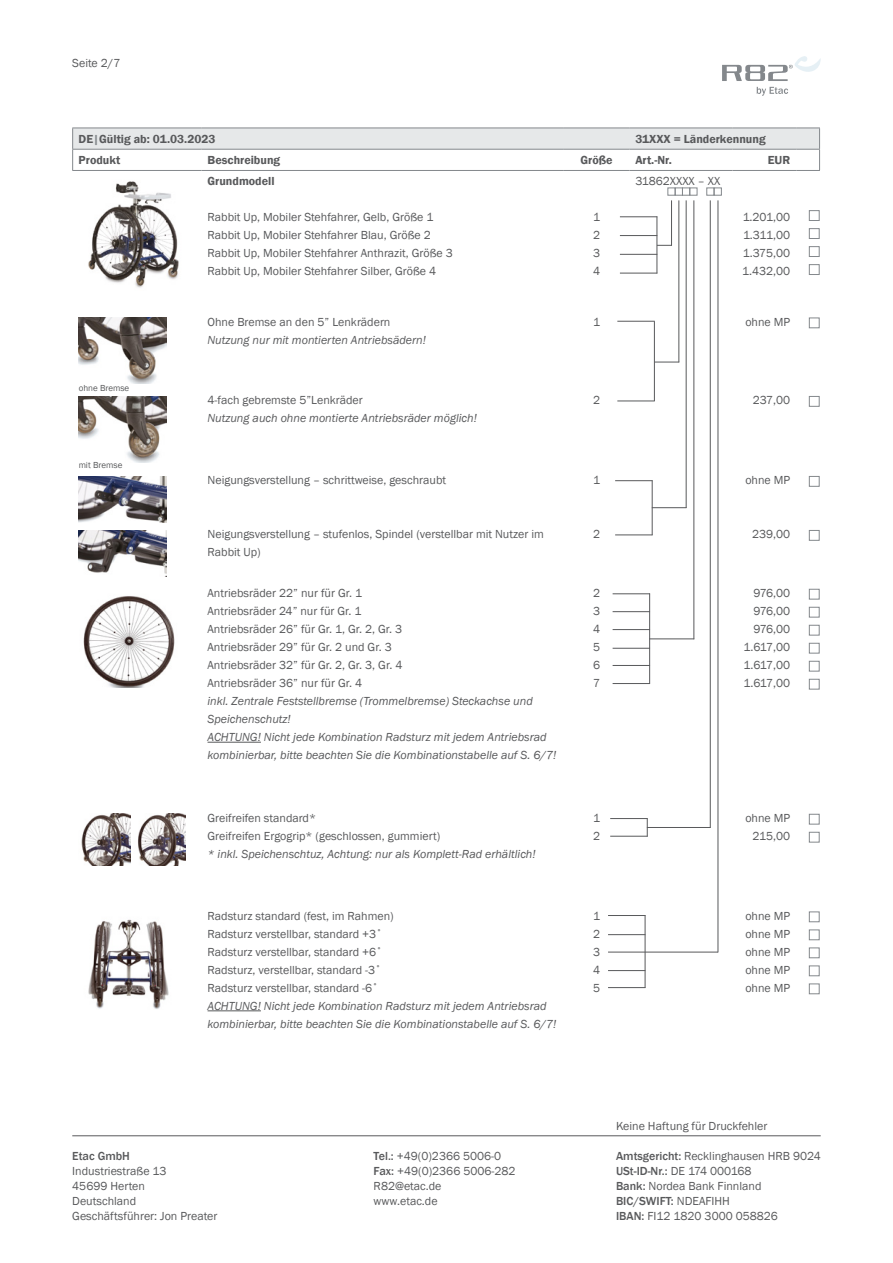
<style>
.page{position:relative;width:893px;height:1263px;background:#fff}
.page>*{position:absolute;margin:0;border:0;box-sizing:border-box;transform-origin:0 0}
.t1{font:12px/18px "Franklin Gothic";color:#58595b}
.t2{font:italic 12px/18px "Franklin Gothic";color:#58595b}
.t3{font:600 12px "Franklin Gothic";color:#58595b}
.t4{font:12px/18px "Franklin Gothic";letter-spacing:-.05em;color:#58595b;text-align:right}
.t5{font:500 12px "Franklin Gothic";color:#58595b}
.t6{font:9px "Franklin Gothic";color:#58595b}
.s1{color:#84888c}
.s2{font-weight:500}
</style>
<div class="page">
<svg style="left:722px;top:56px;width:99px;height:25px"></svg>
<svg style="left:757px;top:87px;width:31px;height:9px"></svg>
<svg style="left:72px;top:128px;width:748px;height:43px"></svg>
<img style="left:88px;top:181px;width:91px;height:107px">
<div style="left:809px;top:210px;width:11px;height:11px;border:1px solid #84888c"></div>
<div style="left:809px;top:228px;width:11px;height:11px;border:1px solid #84888c"></div>
<div style="left:809px;top:246px;width:11px;height:11px;border:1px solid #84888c"></div>
<div style="left:809px;top:264px;width:11px;height:11px;border:1px solid #84888c"></div>
<img style="left:79px;top:318px;width:88px;height:66px">
<div style="left:809px;top:318px;width:11px;height:10px;border:1px solid #84888c"></div>
<img style="left:79px;top:396px;width:88px;height:66px">
<div style="left:809px;top:396px;width:11px;height:11px;border:1px solid #84888c"></div>
<img style="left:79px;top:476px;width:88px;height:47px">
<img style="left:79px;top:530px;width:88px;height:47px">
<div style="left:809px;top:476px;width:11px;height:11px;border:1px solid #84888c"></div>
<div style="left:809px;top:530px;width:11px;height:11px;border:1px solid #84888c"></div>
<img style="left:83px;top:596px;width:92px;height:92px">
<hr style="left:208px;top:742px;width:53px;height:1px;background:#58595b">
<div style="left:809px;top:589px;width:11px;height:10px;border:1px solid #84888c"></div>
<div style="left:809px;top:607px;width:11px;height:10px;border:1px solid #84888c"></div>
<div style="left:809px;top:625px;width:11px;height:10px;border:1px solid #84888c"></div>
<div style="left:809px;top:643px;width:11px;height:10px;border:1px solid #84888c"></div>
<div style="left:809px;top:661px;width:11px;height:10px;border:1px solid #84888c"></div>
<div style="left:809px;top:679px;width:11px;height:10px;border:1px solid #84888c"></div>
<img style="left:81px;top:814px;width:50px;height:52px">
<img style="left:138px;top:814px;width:48px;height:52px">
<div style="left:809px;top:814px;width:11px;height:10px;border:1px solid #84888c"></div>
<div style="left:809px;top:832px;width:11px;height:10px;border:1px solid #84888c"></div>
<img style="left:88px;top:919px;width:81px;height:90px">
<hr style="left:208px;top:1010px;width:53px;height:1px;background:#58595b">
<div style="left:809px;top:911px;width:11px;height:11px;border:1px solid #84888c"></div>
<div style="left:809px;top:929px;width:11px;height:11px;border:1px solid #84888c"></div>
<div style="left:809px;top:947px;width:11px;height:11px;border:1px solid #84888c"></div>
<div style="left:809px;top:965px;width:11px;height:11px;border:1px solid #84888c"></div>
<div style="left:809px;top:983px;width:11px;height:11px;border:1px solid #84888c"></div>
<hr style="left:652px;top:480px;width:1px;height:55px;background:#58595b">
<hr style="left:686px;top:200px;width:1px;height:308px;background:#58595b">
<hr style="left:615px;top:480px;width:38px;height:1px;background:#58595b">
<hr style="left:652px;top:507px;width:34px;height:1px;background:#58595b">
<hr style="left:615px;top:534px;width:38px;height:1px;background:#58595b">
<hr style="left:649px;top:593px;width:1px;height:91px;background:#58595b">
<hr style="left:693px;top:200px;width:1px;height:439px;background:#58595b">
<hr style="left:613px;top:593px;width:37px;height:1px;background:#58595b">
<hr style="left:613px;top:611px;width:37px;height:1px;background:#58595b">
<hr style="left:613px;top:629px;width:37px;height:1px;background:#58595b">
<hr style="left:649px;top:638px;width:45px;height:1px;background:#58595b">
<hr style="left:613px;top:648px;width:37px;height:1px;background:#58595b">
<hr style="left:613px;top:665px;width:37px;height:1px;background:#58595b">
<hr style="left:613px;top:683px;width:37px;height:1px;background:#58595b">
<svg style="left:647px;top:819px;width:1px;height:17px"></svg>
<hr style="left:710px;top:200px;width:1px;height:628px;background:#58595b">
<hr style="left:610px;top:818px;width:38px;height:1px;background:#58595b">
<hr style="left:647px;top:827px;width:64px;height:1px;background:#58595b">
<hr style="left:610px;top:836px;width:38px;height:1px;background:#58595b">
<hr style="left:645px;top:915px;width:1px;height:73px;background:#58595b">
<hr style="left:718px;top:200px;width:1px;height:752px;background:#58595b">
<hr style="left:608px;top:915px;width:37px;height:1px;background:#58595b">
<hr style="left:608px;top:934px;width:37px;height:1px;background:#58595b">
<hr style="left:608px;top:952px;width:110px;height:1px;background:#58595b">
<hr style="left:608px;top:970px;width:37px;height:1px;background:#58595b">
<hr style="left:608px;top:987px;width:37px;height:1px;background:#58595b">
<hr style="left:657px;top:216px;width:1px;height:57px;background:#58595b">
<hr style="left:671px;top:200px;width:1px;height:46px;background:#58595b">
<hr style="left:620px;top:216px;width:37px;height:1px;background:#58595b">
<hr style="left:620px;top:273px;width:37px;height:1px;background:#58595b">
<hr style="left:620px;top:254px;width:37px;height:1px;background:#58595b">
<hr style="left:620px;top:235px;width:37px;height:1px;background:#58595b">
<svg style="left:657px;top:245px;width:15px;height:1px"></svg>
<hr style="left:654px;top:321px;width:1px;height:80px;background:#58595b">
<hr style="left:678px;top:200px;width:1px;height:162px;background:#58595b">
<hr style="left:617px;top:321px;width:38px;height:1px;background:#58595b">
<hr style="left:617px;top:401px;width:38px;height:1px;background:#58595b">
<svg style="left:655px;top:362px;width:24px;height:1px"></svg>
<div style="left:667px;top:188px;width:8px;height:8px;border:1px solid #84888c"></div>
<div style="left:675px;top:188px;width:8px;height:8px;border:1px solid #84888c"></div>
<div style="left:682px;top:188px;width:8px;height:8px;border:1px solid #84888c"></div>
<div style="left:706px;top:188px;width:8px;height:8px;border:1px solid #84888c"></div>
<div style="left:689px;top:188px;width:8px;height:8px;border:1px solid #84888c"></div>
<div style="left:714px;top:188px;width:8px;height:8px;border:1px solid #84888c"></div>
<hr style="left:72px;top:1135px;width:749px;height:1px;background:#58595b">
<p class="t1" style="left:72px;top:54px;width:50px">Seite 2/7</p>
<p class="t3" style="left:79px;top:131px;width:138px">DE<span class="s1">|</span>Gültig ab: 01.03.2023</p>
<p class="t3" style="left:635px;top:131px;width:132px">31XXX = Länderkennung</p>
<p class="t3" style="left:79px;top:153px;width:43px">Produkt</p>
<p class="t3" style="left:208px;top:153px;width:74px">Beschreibung</p>
<p class="t3" style="left:580px;top:153px;width:34px">Größe</p>
<p class="t3" style="left:635px;top:153px;width:38px">Art.-Nr.</p>
<p class="t3" style="left:768px;top:153px;width:24px">EUR</p>
<p class="t3" style="left:208px;top:173px;width:69px">Grundmodell</p>
<p class="t1" style="left:208px;top:208px;width:247px">Rabbit Up, Mobiler Stehfahrer, Gelb, Größe 1<br>Rabbit Up, Mobiler Stehfahrer Blau, Größe 2<br>Rabbit Up, Mobiler Stehfahrer Anthrazit, Größe 3<br>Rabbit Up, Mobiler Stehfahrer Silber, Größe 4</p>
<p class="t1" style="left:593px;top:208px;width:9px;text-align:justify">1<br>2<br>3<br>4</p>
<p class="t1" style="left:635px;top:172px;width:86px">31862XXXX – XX</p>
<p class="t1" style="left:742px;top:208px;width:50px;text-align:justify">1.201,00<br>1.311,00<br>1.375,00<br>1.432,00</p>
<p class="t6" style="left:79px;top:382px;width:52px">ohne Bremse</p>
<p class="t6" style="left:79px;top:460px;width:45px">mit Bremse</p>
<p class="t1" style="left:208px;top:313px;width:184px">Ohne Bremse an den 5” Lenkrädern</p>
<p class="t2" style="left:208px;top:331px;width:220px">Nutzung nur mit montierten Antriebsädern!</p>
<p class="t1" style="left:593px;top:313px;width:9px">1</p>
<p class="t1" style="left:745px;top:313px;width:46px">ohne MP</p>
<p class="t1" style="left:208px;top:392px;width:157px">4-fach gebremste 5”Lenkräder</p>
<p class="t2" style="left:208px;top:410px;width:271px">Nutzung auch ohne montierte Antriebsräder möglich!</p>
<p class="t1" style="left:593px;top:392px;width:9px">2</p>
<p class="t1" style="left:753px;top:392px;width:39px">237,00</p>
<p class="t1" style="left:208px;top:472px;width:240px">Neigungsverstellung – schrittweise, geschraubt</p>
<p class="t1" style="left:593px;top:472px;width:9px">1</p>
<p class="t1" style="left:745px;top:472px;width:46px">ohne MP</p>
<p class="t1" style="left:208px;top:526px;width:338px">Neigungsverstellung – stufenlos, Spindel (verstellbar mit Nutzer im<br>Rabbit Up)</p>
<p class="t1" style="left:593px;top:526px;width:9px">2</p>
<p class="t1" style="left:752px;top:526px;width:40px">239,00</p>
<p class="t1" style="left:208px;top:584px;width:196px">Antriebsräder 22” nur für Gr. 1<br>Antriebsräder 24” nur für Gr. 1<br>Antriebsräder 26” für Gr. 1, Gr. 2, Gr. 3<br>Antriebsräder 29” für Gr. 2 und Gr. 3<br>Antriebsräder 32” für Gr. 2, Gr. 3, Gr. 4<br>Antriebsräder 36” nur für Gr. 4</p>
<p class="t2" style="left:208px;top:692px;width:350px">inkl. Zentrale Feststellbremse (Trommelbremse) Steckachse und Speichenschutz!<br>ACHTUNG! Nicht jede Kombination Radsturz mit jedem Antriebsrad kombinierbar, bitte beachten Sie die Kombinationstabelle auf S. 6/7!</p>
<p class="t1" style="left:593px;top:584px;width:9px;text-align:justify">2<br>3<br>4<br>5<br>6<br>7</p>
<p class="t4" style="left:743px;top:584px;width:48px">976,00<br>976,00<br>976,00<br>1.617,00<br>1.617,00<br>1.617,00</p>
<p class="t1" style="left:208px;top:809px;width:234px">Greifreifen standard*<br>Greifreifen Ergogrip* (geschlossen, gummiert)</p>
<p class="t2" style="left:208px;top:845px;width:330px">* inkl. Speichenschtuz, Achtung: nur als Komplett-Rad erhältlich!</p>
<p class="t1" style="left:593px;top:809px;width:9px">1<br>2</p>
<p class="t1" style="left:745px;top:809px;width:46px;text-align:right">ohne MP<br>215,00</p>
<p class="t1" style="left:208px;top:907px;width:188px">Radsturz standard (fest, im Rahmen)<br>Radsturz verstellbar, standard +3˚ Radsturz verstellbar, standard +6˚ Radsturz, verstellbar, standard -3˚ Radsturz verstellbar, standard -6˚</p>
<p class="t2" style="left:208px;top:997px;width:350px">ACHTUNG! Nicht jede Kombination Radsturz mit jedem Antriebsrad kombinierbar, bitte beachten Sie die Kombinationstabelle auf S. 6/7!</p>
<p class="t1" style="left:593px;top:907px;width:9px;text-align:justify">1<br>2<br>3<br>4<br>5</p>
<p class="t1" style="left:745px;top:907px;width:46px;text-align:justify">ohne MP ohne MP ohne MP ohne MP ohne MP</p>
<p class="t1" style="left:616px;top:1117px;width:153px">Keine Haftung für Druckfehler</p>
<p class="t5" style="left:72px;top:1149px;width:59px">Etac GmbH</p>
<p class="t1" style="left:72px;top:1164px;width:147px;line-height:15px">Industriestraße 13<br>45699 Herten<br>Deutschland<br>Geschäftsführer: Jon Preater</p>
<p class="t1" style="left:374px;top:1149px;width:143px;line-height:15px"><span class="s2">Tel.:</span> +49(0)2366 5006-0<br><span class="s2">Fax:</span> +49(0)2366 5006-282<br>R82@etac.de<br>www.etac.de</p>
<p class="t1" style="left:616px;top:1149px;width:206px;line-height:15px"><span class="s2">Amtsgericht:</span> Recklinghausen HRB 9024<br><span class="s2">USt-ID-Nr.:</span> DE 174 000168<br><span class="s2">Bank:</span> Nordea Bank Finnland<br><span class="s2">BIC/SWIFT:</span> NDEAFIHH<br><span class="s2">IBAN:</span> FI12 1820 3000 058826</p>
</div>
